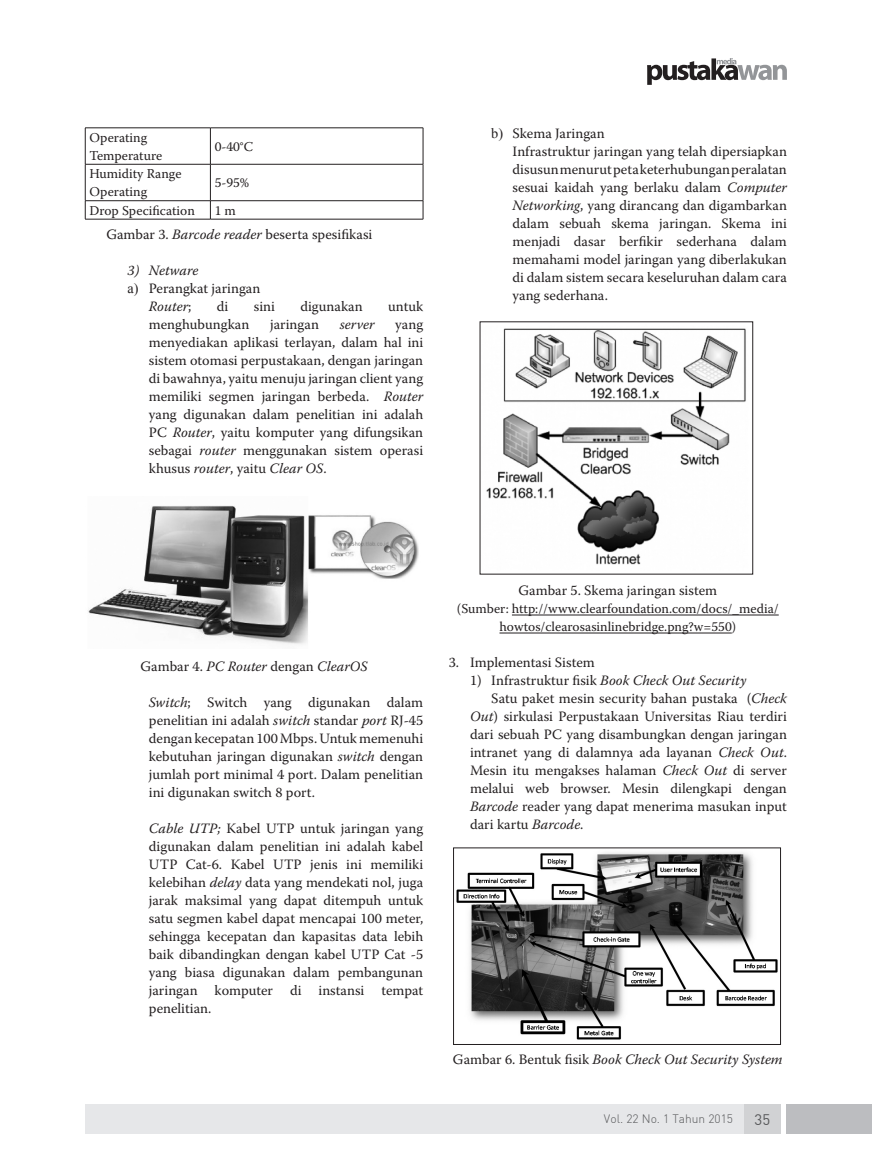
<style>
.page{position:relative;width:872px;height:1170px;background:#fff}
.page>*{position:absolute;margin:0;border:0;box-sizing:border-box;transform-origin:0 0}
.t1{font:15px "DIN";color:#57585a}
.List_Paragraph{font:14.25px/18px "Warnock Pro";color:#231f20;text-align:justify}
.List_Paragraph-2{font:italic 14.25px "Warnock Pro";color:#231f20}
.t2{font:13.5px/18px "Warnock Pro";color:#231f20}
.t3{font:300 12px "DIN";color:#57585a}
.s1{font-style:italic}
.s2{font-family:"Times New Roman"}
.s3{font-style:normal}
</style>
<div class="page">
<div style="left:85px;top:1103px;width:696px;height:30px;background:#e6e7e9"></div>
<div style="left:744px;top:1103px;width:37px;height:30px;background:#d1d2d4"></div>
<div style="left:787px;top:1103px;width:85px;height:30px;background:#bcbdc0"></div>
<svg style="left:647px;top:58px;width:140px;height:27px"></svg>
<hr style="left:85px;top:127px;width:125px;height:1px;background:#231f20">
<hr style="left:210px;top:127px;width:213px;height:1px;background:#231f20">
<svg style="left:85px;top:128px;width:339px;height:91px"></svg>
<hr style="left:85px;top:219px;width:125px;height:1px;background:#231f20">
<hr style="left:210px;top:219px;width:213px;height:1px;background:#231f20">
<hr style="left:512px;top:614px;width:266px;height:1px;background:#231f20">
<hr style="left:499px;top:632px;width:232px;height:1px;background:#231f20">
<img style="left:88px;top:505px;width:331px;height:139px">
<img style="left:486px;top:328px;width:260px;height:237px">
<img style="left:456px;top:852px;width:322px;height:188px">
<p class="t2" style="left:89px;top:128px;width:74px">Operating<br>Temperature</p>
<p class="t2" style="left:215px;top:137px;width:40px">0-40°C</p>
<p class="t2" style="left:89px;top:165px;width:93px">Humidity Range<br>Operating</p>
<p class="t2" style="left:215px;top:174px;width:36px">5-95%</p>
<p class="t2" style="left:89px;top:201px;width:107px">Drop Specification</p>
<p class="t2" style="left:215px;top:201px;width:23px">1 m</p>
<p class="List_Paragraph" style="left:106px;top:225px;width:267px">Gambar 3. <span class="s1">Barcode reader</span> beserta spesifikasi</p>
<p class="List_Paragraph-2" style="left:128px;top:261px;width:72px">3) Netware</p>
<p class="List_Paragraph" style="left:128px;top:279px;width:134px"><span class="s2">a)</span> Perangkat jaringan</p>
<p class="List_Paragraph-2" style="left:149px;top:297px;width:44px">Router<span class="s3">;</span></p>
<p class="List_Paragraph" style="left:217px;top:297px;width:13px">di</p>
<p class="List_Paragraph" style="left:254px;top:297px;width:23px">sini</p>
<p class="List_Paragraph" style="left:300px;top:297px;width:64px">digunakan</p>
<p class="List_Paragraph" style="left:388px;top:297px;width:37px">untuk</p>
<p class="List_Paragraph" style="left:149px;top:315px;width:102px">menghubungkan</p>
<p class="List_Paragraph" style="left:270px;top:315px;width:50px">jaringan</p>
<p class="List_Paragraph-2" style="left:340px;top:315px;width:36px">server</p>
<p class="List_Paragraph" style="left:149px;top:315px;width:276px;text-indent:246px">yang menyediakan aplikasi terlayan, dalam hal ini sistem otomasi perpustakaan, dengan jaringan di bawahnya, yaitu menuju jaringan client yang memiliki segmen jaringan berbeda. <span class="s1">Router </span>yang digunakan dalam penelitian ini adalah PC <span class="s1">Router</span>, yaitu komputer yang difungsikan sebagai <span class="s1">router</span> menggunakan sistem operasi khusus <span class="s1">router</span>, yaitu <span class="s1">Clear OS</span>.</p>
<p class="List_Paragraph" style="left:491px;top:124px;width:115px"><span class="s2">b)</span> Skema Jaringan</p>
<p class="List_Paragraph" style="left:512px;top:142px;width:276px">Infrastruktur jaringan yang telah dipersiapkan disusun menurut peta keterhubungan peralatan sesuai kaidah yang berlaku dalam <span class="s1">Computer Networking</span>, yang dirancang dan digambarkan dalam sebuah skema jaringan. Skema ini menjadi dasar berfikir sederhana dalam memahami model jaringan yang diberlakukan di dalam sistem secara keseluruhan dalam cara yang sederhana.</p>
<p class="List_Paragraph-2" style="left:141px;top:657px;width:229px"><span class="s3">Gambar 4.</span> PC Router <span class="s3">dengan</span> ClearOS</p>
<p class="List_Paragraph" style="left:149px;top:693px;width:276px"><span class="s1">Switch</span>; Switch yang digunakan dalam penelitian ini adalah <span class="s1">switch</span> standar <span class="s1">port</span> RJ-45 dengan kecepatan 100 Mbps. Untuk memenuhi kebutuhan jaringan digunakan <span class="s1">switch</span> dengan jumlah port minimal 4 port. Dalam penelitian ini digunakan switch 8 port.</p>
<p class="List_Paragraph" style="left:149px;top:819px;width:276px"><span class="s1">Cable UTP;</span> Kabel UTP untuk jaringan yang digunakan dalam penelitian ini adalah kabel UTP Cat-6. Kabel UTP jenis ini memiliki kelebihan <span class="s1">delay</span> data yang mendekati nol, juga jarak maksimal yang dapat ditempuh untuk satu segmen kabel dapat mencapai 100 meter, sehingga kecepatan dan kapasitas data lebih baik dibandingkan dengan kabel UTP Cat -5 yang biasa digunakan dalam pembangunan jaringan komputer di instansi tempat penelitian.</p>
<p class="List_Paragraph" style="left:518px;top:581px;width:200px">Gambar 5. Skema jaringan sistem</p>
<p class="t2" style="left:457px;top:599px;width:323px;text-align:center">(Sumber: http://www.clearfoundation.com/docs/_media/ howtos/clearosasinlinebridge.png?w=550)</p>
<p class="List_Paragraph" style="left:449px;top:653px;width:147px">3. Implementasi Sistem</p>
<p class="List_Paragraph" style="left:470px;top:671px;width:278px">1) Infrastruktur fisik <span class="s1">Book Check Out Security</span></p>
<p class="List_Paragraph" style="left:470px;top:689px;width:318px;text-indent:21px">Satu paket mesin security bahan pustaka (<span class="s1">Check Out</span>) sirkulasi Perpustakaan Universitas Riau terdiri dari sebuah PC yang disambungkan dengan jaringan intranet yang di dalamnya ada layanan <span class="s1">Check Out</span>.<br>Mesin itu mengakses halaman <span class="s1">Check Out</span> di server melalui web browser. Mesin dilengkapi dengan <span class="s1">Barcode</span> reader yang dapat menerima masukan input dari kartu <span class="s1">Barcode</span>.</p>
<p class="List_Paragraph-2" style="left:453px;top:1050px;width:331px"><span class="s3">Gambar 6. Bentuk fisik</span> Book Check Out Security System</p>
<p class="t3" style="left:604px;top:1111px;width:131px">Vol. 22 No. 1 Tahun 2015</p>
<p class="t1" style="left:754px;top:1110px;width:17px">35</p>
</div>
